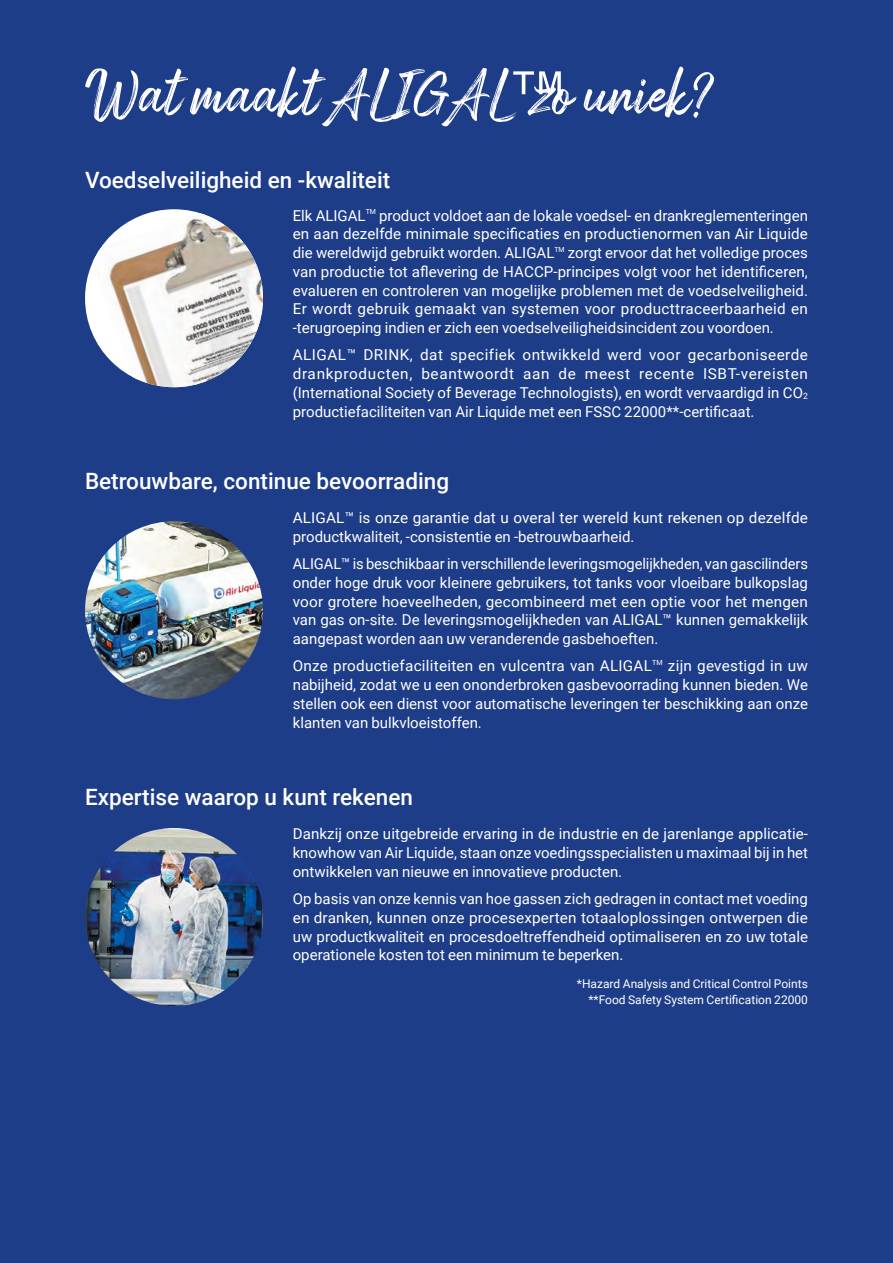
<style>
.page{position:relative;width:893px;height:1263px;background:#1e3d88}
.page>*{position:absolute;margin:0;border:0;box-sizing:border-box;transform-origin:0 0}
.t1{font:55.5px "Arsilon";color:#fff}
.t2{font:500 22.5px "Roboto";color:#fff}
.t3{font:15px/18.8px "Roboto";color:#fff;text-align:justify}
.t4{font:12px/16px "Roboto";color:#fff;text-align:right}
.s1{font-size:8.7px}
</style>
<div class="page">
<img style="left:93px;top:213px;width:170px;height:174px">
<img style="left:85px;top:521px;width:178px;height:178px;border-radius:89px">
<img style="left:85px;top:828px;width:178px;height:178px;border-radius:89px">
<h1 class="t1" style="left:85px;top:60px;width:634px">Wat maakt ALIGAL™ zo uniek?</h1>
<h2 class="t2" style="left:85px;top:164px;width:307px">Voedselveiligheid en -kwaliteit</h2>
<p class="t3" style="left:293px;top:205px;width:517px">Elk ALIGAL<sup>TM</sup> product voldoet aan de lokale voedsel- en drankreglementeringen en aan dezelfde minimale specificaties en productienormen van Air Liquide die wereldwijd gebruikt worden. ALIGAL<sup>TM</sup> zorgt ervoor dat het volledige proces van productie tot aflevering de HACCP-principes volgt voor het identificeren, evalueren en controleren van mogelijke problemen met de voedselveiligheid.<br>Er wordt gebruik gemaakt van systemen voor producttraceerbaarheid en -terugroeping indien er zich een voedselveiligheidsincident zou voordoen.</p>
<p class="t3" style="left:293px;top:345px;width:517px">ALIGAL™ DRINK, dat specifiek ontwikkeld werd voor gecarboniseerde drankproducten, beantwoordt aan de meest recente ISBT-vereisten (International Society of Beverage Technologists), en wordt vervaardigd in CO<span class="s1">2 </span>productiefaciliteiten van Air Liquide met een FSSC 22000**-certificaat.</p>
<h2 class="t2" style="left:85px;top:465px;width:366px">Betrouwbare, continue bevoorrading</h2>
<p class="t3" style="left:293px;top:508px;width:517px">ALIGAL™ is onze garantie dat u overal ter wereld kunt rekenen op dezelfde productkwaliteit, -consistentie en -betrouwbaarheid.</p>
<p class="t3" style="left:293px;top:554px;width:517px">ALIGAL™ is beschikbaar in verschillende leveringsmogelijkheden, van gascilinders onder hoge druk voor kleinere gebruikers, tot tanks voor vloeibare bulkopslag voor grotere hoeveelheden, gecombineerd met een optie voor het mengen van gas on-site. De leveringsmogelijkheden van ALIGAL™ kunnen gemakkelijk aangepast worden aan uw veranderende gasbehoeften.</p>
<p class="t3" style="left:293px;top:656px;width:517px">Onze productiefaciliteiten en vulcentra van ALIGAL<sup>TM</sup> zijn gevestigd in uw nabijheid, zodat we u een ononderbroken gasbevoorrading kunnen bieden. We stellen ook een dienst voor automatische leveringen ter beschikking aan onze klanten van bulkvloeistoffen.</p>
<h2 class="t2" style="left:85px;top:781px;width:329px">Expertise waarop u kunt rekenen</h2>
<p class="t3" style="left:293px;top:824px;width:517px">Dankzij onze uitgebreide ervaring in de industrie en de jarenlange applicatie&shy;knowhow van Air Liquide, staan onze voedingsspecialisten u maximaal bij in het ontwikkelen van nieuwe en innovatieve producten.</p>
<p class="t3" style="left:293px;top:889px;width:517px">Op basis van onze kennis van hoe gassen zich gedragen in contact met voeding en dranken, kunnen onze procesexperten totaaloplossingen ontwerpen die uw productkwaliteit en procesdoeltreffendheid optimaliseren en zo uw totale operationele kosten tot een minimum te beperken.</p>
<p class="t4" style="left:577px;top:975px;width:233px">*Hazard Analysis and Critical Control Points **Food Safety System Certification 22000</p>
</div>
